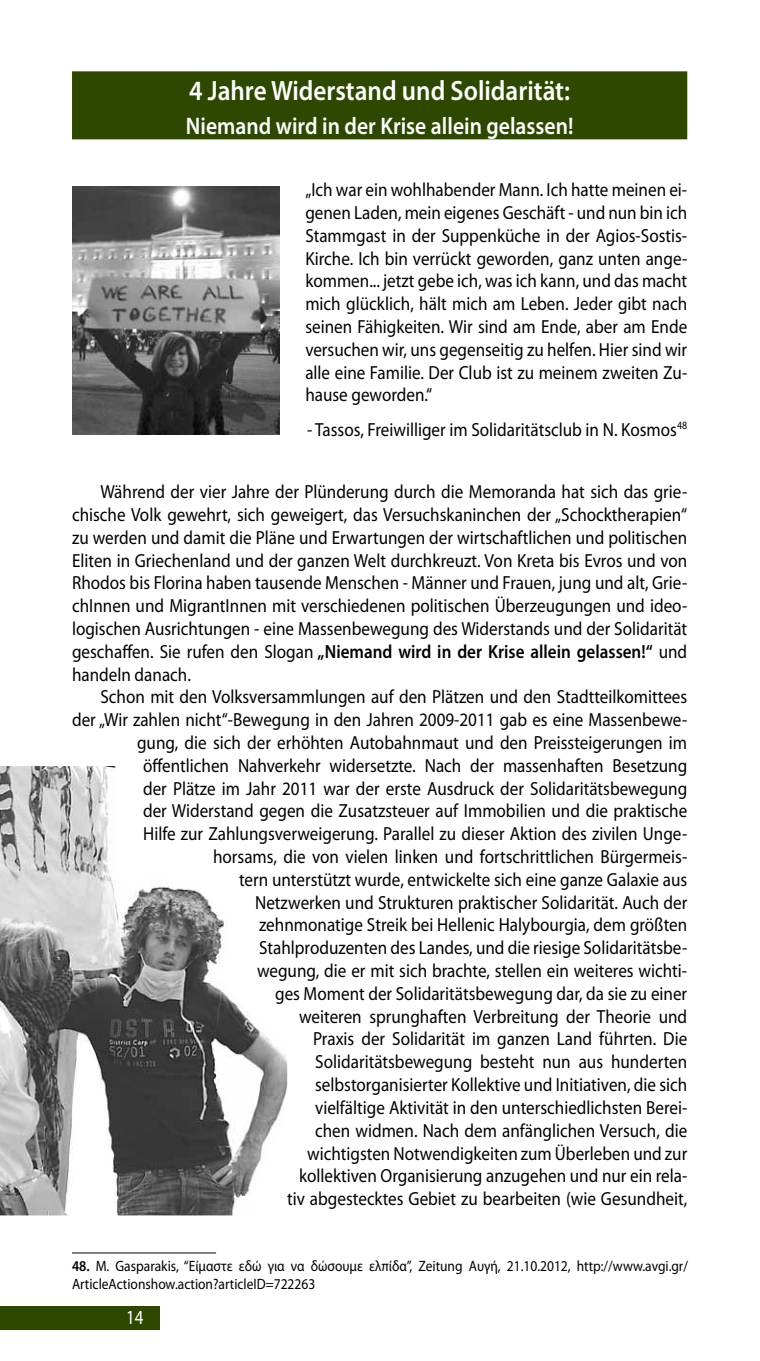
<style>
.page{position:relative;width:760px;height:1361px;background:#fff}
.page>*{position:absolute;margin:0;border:0;box-sizing:border-box;transform-origin:0 0}
.t1{font:600 28px "Myriad Pro";color:#fff;scale:.9 1}
.t2{font:600 24px "Myriad Pro";color:#fff;scale:.9 1}
.t3{font:20px "Myriad Pro";color:#fff;scale:.85 1}
.t4{font:19px/22.8px "Myriad Pro";color:#000;text-align:justify;scale:.9 1}
.t5{font:15px/18px "Myriad Pro";color:#000;scale:.9 1}
.s1{font-weight:600}
</style>
<div class="page">
<img style="left:0;top:766px;width:287px;height:449px">
<div style="left:72px;top:71px;width:615px;height:68px;background:#2f4800"></div>
<hr style="left:72px;top:1252px;width:144px;height:1px;background:#000">
<img style="left:72px;top:186px;width:208px;height:248px">
<div style="left:0;top:1306px;width:159px;height:23px;background:#2f4800"></div>
<h1 class="t1" style="left:189px;top:73px;width:425px">4 Jahre Widerstand und Solidarität:</h1>
<p class="t2" style="left:186px;top:110px;width:432px">Niemand wird in der Krise allein gelassen!</p>
<p class="t4" style="left:305px;top:178px;width:426px">„Ich war ein wohlhabender Mann. Ich hatte meinen ei&shy;genen Laden, mein eigenes Geschäft - und nun bin ich Stammgast in der Suppenküche in der Agios-Sostis-Kirche. Ich bin verrückt geworden, ganz unten ange&shy;kommen... jetzt gebe ich, was ich kann, und das macht mich glücklich, hält mich am Leben. Jeder gibt nach seinen Fähigkeiten. Wir sind am Ende, aber am Ende versuchen wir, uns gegenseitig zu helfen. Hier sind wir alle eine Familie. Der Club ist zu meinem zweiten Zu&shy;hause geworden.“</p>
<p class="t4" style="left:307px;top:417px;width:424px">- Tassos, Freiwilliger im Solidaritätsclub in N. Kosmos<sup>48</sup></p>
<p class="t4" style="left:72px;top:480px;width:685px;text-indent:28px">Während der vier Jahre der Plünderung durch die Memoranda hat sich das grie&shy;chische Volk gewehrt, sich geweigert, das Versuchskaninchen der „Schocktherapien“ zu werden und damit die Pläne und Erwartungen der wirtschaftlichen und politischen Eliten in Griechenland und der ganzen Welt durchkreuzt. Von Kreta bis Evros und von Rhodos bis Florina haben tausende Menschen - Männer und Frauen, jung und alt, Grie&shy;chInnen und MigrantInnen mit verschiedenen politischen Überzeugungen und ideo&shy;logischen Ausrichtungen - eine Massenbewegung des Widerstands und der Solidarität geschaffen. Sie rufen den Slogan <span class="s1">„Niemand wird in der Krise allein gelassen!“</span> und handeln danach.</p>
<p class="t4" style="left:72px;top:685px;width:685px;text-align:right">Schon mit den Volksversammlungen auf den Plätzen und den Stadtteilkomittees der „Wir zahlen nicht“-Bewegung in den Jahren 2009-2011 gab es eine Massenbewe&shy;gung, die sich der erhöhten Autobahnmaut und den Preissteigerungen im öffentlichen Nahverkehr widersetzte. Nach der massenhaften Besetzung<br>der Plätze im Jahr 2011 war der erste Ausdruck der Solidaritätsbewegung<br>der Widerstand gegen die Zusatzsteuer auf Immobilien und die praktische<br>Hilfe zur Zahlungsverweigerung. Parallel zu dieser Aktion des zivilen Unge-<br>horsams, die von vielen linken und fortschrittlichen Bürgermeis-<br>tern unterstützt wurde, entwickelte sich eine ganze Galaxie aus<br>Netzwerken und Strukturen praktischer Solidarität. Auch der<br>zehnmonatige Streik bei Hellenic Halybourgia, dem größten<br>Stahlproduzenten des Landes, und die riesige Solidaritätsbe-<br>wegung, die er mit sich brachte, stellen ein weiteres wichti-<br>ges Moment der Solidaritätsbewegung dar, da sie zu einer<br>weiteren sprunghaften Verbreitung der Theorie und<br>Praxis der Solidarität im ganzen Land führten. Die<br>Solidaritätsbewegung besteht nun aus hunderten<br>selbstorganisierter Kollektive und Initiativen, die sich<br>vielfältige Aktivität in den unterschiedlichsten Berei-<br>chen widmen. Nach dem anfänglichen Versuch, die<br>wichtigsten Notwendigkeiten zum Überleben und zur<br>kollektiven Organisierung anzugehen und nur ein rela-<br>tiv abgestecktes Gebiet zu bearbeiten (wie Gesundheit,</p>
<p class="t5" style="left:72px;top:1256px;width:686px"><span class="s1">48.</span> M. Gasparakis, “Είμαστε εδώ για να δώσουμε ελπίδα”, Zeitung Αυγή, 21.10.2012, http://www.avgi.gr/<br>ArticleActionshow.action?articleID=722263</p>
<p class="t3" style="left:126px;top:1304px;width:22px">14</p>
</div>
